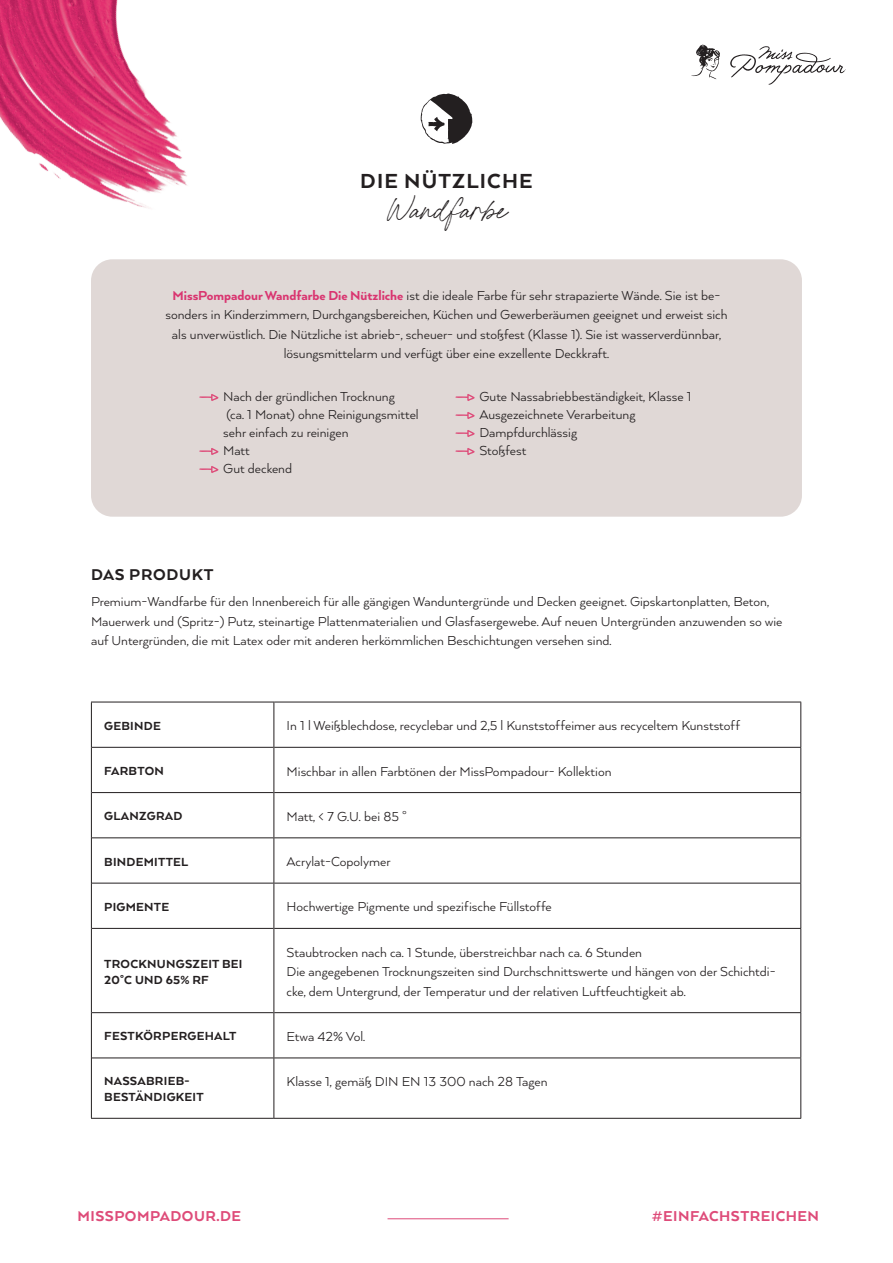
<style>
.page{position:relative;width:893px;height:1263px;background:#fff}
.page>*{position:absolute;margin:0;border:0;box-sizing:border-box;transform-origin:0 0}
.t1{font:32.25px "Miss Confidential Alt";color:#231f20}
.t2{font:800 23.4px "Arquitecta";letter-spacing:.05em;color:#231f20}
.t3{font:800 18px "Arquitecta";letter-spacing:.04em;color:#231f20}
.t4{font:800 16.5px "Arquitecta";letter-spacing:.03em;color:#de4b79}
.t5{font:15px/19.5px "Arquitecta";color:#231f20}
.t6{font:800 13.5px/16.2px "Arquitecta";letter-spacing:.02em;color:#231f20}
.s1{font-weight:800;color:#d93570}
</style>
<div class="page">
<div style="left:91px;top:259px;width:711px;height:258px;background:#e0d8d6;border-radius:21px"></div>
<svg style="left:199px;top:394px;width:19px;height:7px"></svg>
<svg style="left:199px;top:448px;width:19px;height:7px"></svg>
<svg style="left:199px;top:466px;width:19px;height:7px"></svg>
<svg style="left:455px;top:394px;width:20px;height:7px"></svg>
<svg style="left:455px;top:412px;width:20px;height:7px"></svg>
<svg style="left:455px;top:430px;width:20px;height:7px"></svg>
<svg style="left:455px;top:448px;width:20px;height:7px"></svg>
<svg style="left:421px;top:93px;width:51px;height:51px"></svg>
<img style="left:0;top:0;width:324px;height:278px">
<svg style="left:92px;top:703px;width:708px;height:415px"></svg>
<hr style="left:274px;top:747px;width:527px;height:1px;background:#231f20">
<hr style="left:274px;top:792px;width:527px;height:1px;background:#231f20">
<hr style="left:274px;top:837px;width:527px;height:1px;background:#231f20">
<hr style="left:274px;top:883px;width:527px;height:1px;background:#231f20">
<hr style="left:274px;top:928px;width:527px;height:1px;background:#231f20">
<hr style="left:274px;top:1012px;width:527px;height:1px;background:#231f20">
<hr style="left:274px;top:1057px;width:527px;height:1px;background:#231f20">
<hr style="left:92px;top:747px;width:182px;height:1px;background:#231f20">
<hr style="left:92px;top:792px;width:182px;height:1px;background:#231f20">
<hr style="left:92px;top:837px;width:182px;height:1px;background:#231f20">
<hr style="left:92px;top:883px;width:182px;height:1px;background:#231f20">
<hr style="left:92px;top:928px;width:182px;height:1px;background:#231f20">
<hr style="left:92px;top:1012px;width:182px;height:1px;background:#231f20">
<hr style="left:92px;top:1057px;width:182px;height:1px;background:#231f20">
<hr style="left:274px;top:702px;width:1px;height:45px;background:#231f20">
<hr style="left:274px;top:747px;width:1px;height:45px;background:#231f20">
<hr style="left:274px;top:792px;width:1px;height:46px;background:#231f20">
<hr style="left:274px;top:838px;width:1px;height:45px;background:#231f20">
<hr style="left:274px;top:883px;width:1px;height:45px;background:#231f20">
<hr style="left:274px;top:928px;width:1px;height:85px;background:#231f20">
<hr style="left:274px;top:1013px;width:1px;height:45px;background:#231f20">
<hr style="left:274px;top:1058px;width:1px;height:60px;background:#231f20">
<hr style="left:91px;top:1118px;width:183px;height:1px;background:#231f20">
<hr style="left:274px;top:1118px;width:527px;height:1px;background:#231f20">
<hr style="left:91px;top:702px;width:183px;height:1px;background:#231f20">
<hr style="left:91px;top:702px;width:1px;height:45px;background:#231f20">
<hr style="left:91px;top:747px;width:1px;height:45px;background:#231f20">
<hr style="left:91px;top:792px;width:1px;height:46px;background:#231f20">
<hr style="left:91px;top:838px;width:1px;height:45px;background:#231f20">
<hr style="left:91px;top:883px;width:1px;height:45px;background:#231f20">
<hr style="left:91px;top:928px;width:1px;height:85px;background:#231f20">
<hr style="left:91px;top:1013px;width:1px;height:45px;background:#231f20">
<hr style="left:91px;top:1058px;width:1px;height:60px;background:#231f20">
<hr style="left:274px;top:702px;width:527px;height:1px;background:#231f20">
<hr style="left:800px;top:702px;width:1px;height:45px;background:#231f20">
<hr style="left:800px;top:748px;width:1px;height:44px;background:#231f20">
<hr style="left:800px;top:793px;width:1px;height:44px;background:#231f20">
<hr style="left:800px;top:838px;width:1px;height:45px;background:#231f20">
<hr style="left:800px;top:883px;width:1px;height:45px;background:#231f20">
<hr style="left:800px;top:929px;width:1px;height:83px;background:#231f20">
<hr style="left:800px;top:1013px;width:1px;height:44px;background:#231f20">
<hr style="left:800px;top:1058px;width:1px;height:60px;background:#231f20">
<hr style="left:388px;top:1218px;width:121px;height:1px;background:#de4b79">
<svg style="left:730px;top:46px;width:116px;height:39px"></svg>
<svg style="left:691px;top:45px;width:29px;height:34px"></svg>
<h2 class="t2" style="left:360px;top:167px;width:174px">DIE NÜTZLICHE</h2>
<h1 class="t1" style="left:387px;top:188px;width:120px">Wandfarbe</h1>
<p class="t5" style="left:165px;top:285px;width:563px;text-align:center"><span class="s1">MissPompadour Wandfarbe Die Nützliche</span> ist die ideale Farbe für sehr strapazierte Wände. Sie ist be&shy;sonders in Kinderzimmern, Durchgangsbereichen, Küchen und Gewerberäumen geeignet und erweist sich als unverwüstlich. Die Nützliche ist abrieb-, scheuer- und stoßfest (Klasse 1). Sie ist wasserverdünnbar, lösungsmittelarm und verfügt über eine exzellente Deckkraft.</p>
<p class="t5" style="left:223px;top:387px;width:197px;line-height:18px">Nach der gründlichen Trocknung<br>(ca. 1 Monat) ohne Reinigungsmittel sehr einfach zu reinigen<br>Matt<br>Gut deckend</p>
<p class="t5" style="left:479px;top:387px;width:214px;line-height:18px">Gute Nassabriebbeständigkeit, Klasse 1<br>Ausgezeichnete Verarbeitung<br>Dampfdurchlässig<br>Stoßfest</p>
<p class="t3" style="left:91px;top:563px;width:124px">DAS PRODUKT</p>
<p class="t5" style="left:91px;top:591px;width:693px">Premium-Wandfarbe für den Innenbereich für alle gängigen Wanduntergründe und Decken geeignet. Gipskartonplatten, Beton,<br>Mauerwerk und (Spritz-) Putz, steinartige Plattenmaterialien und Glasfasergewebe. Auf neuen Untergründen anzuwenden so wie auf Untergründen, die mit Latex oder mit anderen herkömmlichen Beschichtungen versehen sind.</p>
<p class="t6" style="left:104px;top:717px;width:58px">GEBINDE</p>
<p class="t5" style="left:287px;top:715px;width:455px">In 1 l Weißblechdose, recyclebar und 2,5 l Kunststoffeimer aus recyceltem Kunststoff</p>
<p class="t6" style="left:104px;top:762px;width:61px">FARBTON</p>
<p class="t5" style="left:287px;top:761px;width:326px">Mischbar in allen Farbtönen der MissPompadour- Kollektion</p>
<p class="t6" style="left:104px;top:808px;width:80px">GLANZGRAD</p>
<p class="t5" style="left:287px;top:806px;width:122px">Matt, &lt; 7 G.U. bei 85 °</p>
<p class="t6" style="left:104px;top:853px;width:86px">BINDEMITTEL</p>
<p class="t5" style="left:287px;top:851px;width:105px">Acrylat-Copolymer</p>
<p class="t6" style="left:104px;top:898px;width:67px">PIGMENTE</p>
<p class="t5" style="left:287px;top:896px;width:267px">Hochwertige Pigmente und spezifische Füllstoffe</p>
<p class="t6" style="left:104px;top:955px;width:140px">TROCKNUNGSZEIT BEI<br>20°C UND 65% RF</p>
<p class="t5" style="left:287px;top:942px;width:490px">Staubtrocken nach ca. 1 Stunde, überstreichbar nach ca. 6 Stunden<br>Die angegebenen Trocknungszeiten sind Durchschnittswerte und hängen von der Schichtdi&shy;cke, dem Untergrund, der Temperatur und der relativen Luftfeuchtigkeit ab.</p>
<p class="t6" style="left:104px;top:1028px;width:134px">FESTKÖRPERGEHALT</p>
<p class="t5" style="left:287px;top:1026px;width:80px">Etwa 42% Vol.</p>
<p class="t6" style="left:104px;top:1072px;width:101px">NASSABRIEB-<br>BESTÄNDIGKEIT</p>
<p class="t5" style="left:287px;top:1071px;width:262px">Klasse 1, gemäß DIN EN 13 300 nach 28 Tagen</p>
<p class="t4" style="left:78px;top:1206px;width:165px">MISSPOMPADOUR.DE</p>
<p class="t4" style="left:652px;top:1206px;width:169px">#EINFACHSTREICHEN</p>
</div>
